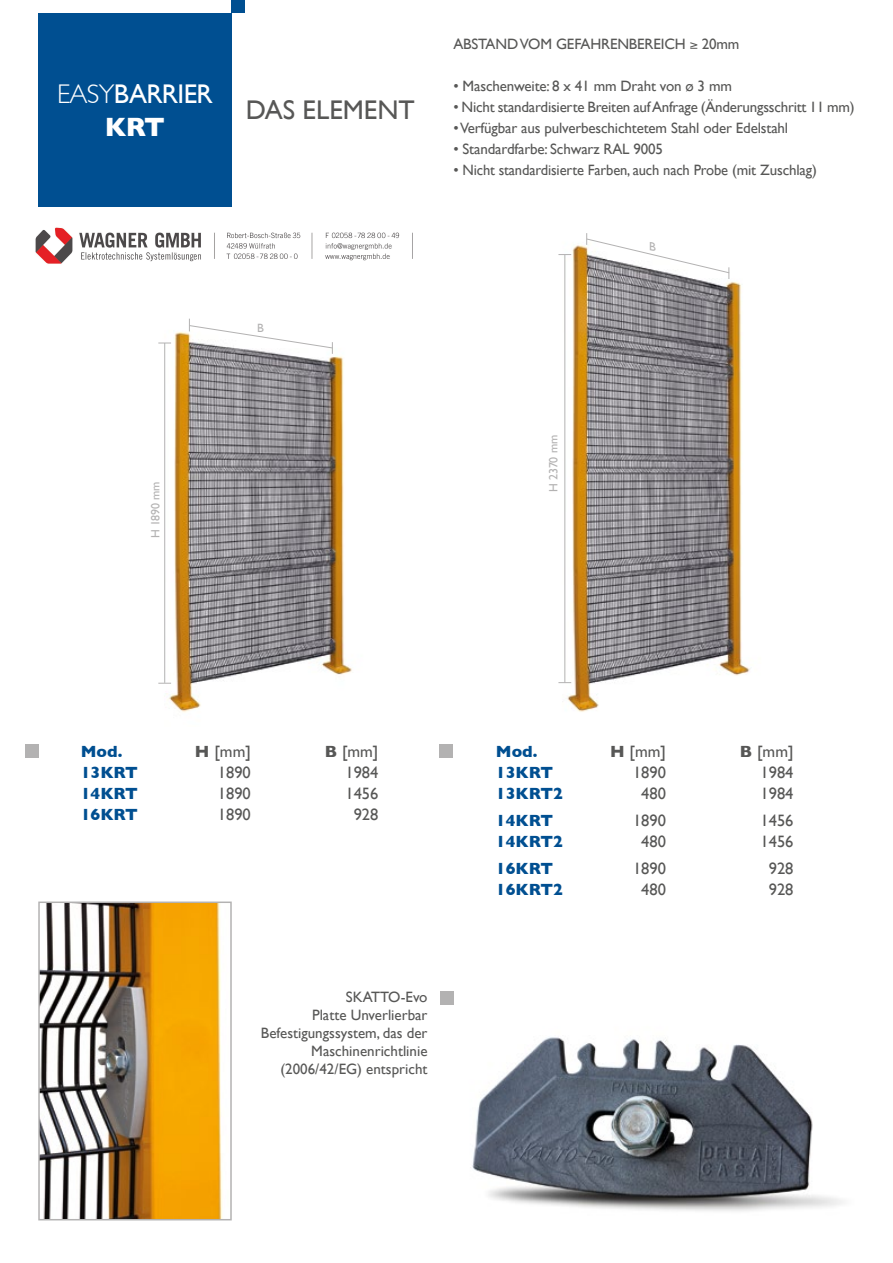
<style>
.page{position:relative;width:893px;height:1263px;background:#fff}
.page>*{position:absolute;margin:0;border:0;box-sizing:border-box;transform-origin:0 0}
.t1{font:27px/32.4px "Gill Sans";letter-spacing:-.025em;color:#fff;text-align:center}
.t2{font:27px "Gill Sans";color:#575756}
.t3{font:16.5px "Gill Sans";color:#575756}
.t4{font:700 16.5px "Gill Sans";color:#004f91}
.t5{font:15px/18px "Gill Sans";letter-spacing:-.01em;color:#575756;text-align:right}
.t6{font:12px "Gill Sans";letter-spacing:-.01em;color:#b3b2b2}
.s1{font-weight:300}
.s2{font-weight:700}
</style>
<div class="page">
<img style="left:559px;top:245px;width:191px;height:467px">
<img style="left:158px;top:318px;width:194px;height:395px">
<img style="left:41px;top:904px;width:182px;height:313px">
<div style="left:38px;top:901px;width:194px;height:319px;border:2px solid #b3b2b2"></div>
<img style="left:472px;top:1037px;width:371px;height:174px">
<div style="left:232px;top:0;width:13px;height:13px;background:#004f91"></div>
<div style="left:38px;top:13px;width:194px;height:193px;background:#004f91"></div>
<div style="left:25px;top:744px;width:13px;height:13px;background:#b3b2b2"></div>
<div style="left:440px;top:744px;width:13px;height:13px;background:#b3b2b2"></div>
<div style="left:440px;top:991px;width:14px;height:14px;background:#b3b2b2"></div>
<hr style="left:564px;top:255px;width:1px;height:428px;background:#b3b2b2">
<svg style="left:558px;top:254px;width:13px;height:1px"></svg>
<svg style="left:558px;top:682px;width:13px;height:1px"></svg>
<hr style="left:164px;top:343px;width:1px;height:340px;background:#b3b2b2">
<svg style="left:158px;top:343px;width:13px;height:1px"></svg>
<svg style="left:189px;top:319px;width:145px;height:35px"></svg>
<svg style="left:158px;top:683px;width:13px;height:1px"></svg>
<img style="left:35px;top:227px;width:378px;height:37px">
<svg style="left:586px;top:233px;width:144px;height:46px"></svg>
<h1 class="t1" style="left:57px;top:78px;width:157px"><span class="s1">EASY</span>BARRIER<br><span class="s2">KRT</span></h1>
<h1 class="t2" style="left:246px;top:94px;width:170px">DAS ELEMENT</h1>
<p class="t5" style="left:453px;top:35px;width:288px">ABSTAND VOM GEFAHRENBEREICH ≥ 20mm</p>
<p class="t5" style="left:453px;top:77px;width:280px">• Maschenweite: 8 x 41 mm Draht von ø 3 mm</p>
<p class="t5" style="left:453px;top:98px;width:403px">• Nicht standardisierte Breiten auf Anfrage (Änderungsschritt 11 mm)</p>
<p class="t5" style="left:453px;top:119px;width:336px">• Verfügbar aus pulverbeschichtetem Stahl oder Edelstahl</p>
<p class="t5" style="left:453px;top:140px;width:211px">• Standardfarbe: Schwarz RAL 9005</p>
<p class="t5" style="left:453px;top:161px;width:365px">• Nicht standardisierte Farben, auch nach Probe (mit Zuschlag)</p>
<p class="t6" style="left:148px;top:538px;width:58px;rotate:-90deg">H 1890 mm</p>
<p class="t6" style="left:257px;top:321px;width:8px">B</p>
<p class="t6" style="left:546px;top:492px;width:58px;rotate:-90deg">H 2370 mm</p>
<p class="t4" style="left:81px;top:738px;width:43px">Mod.</p>
<p class="t3" style="left:195px;top:741px;width:57px"><span class="s2">H</span> [mm]</p>
<p class="t3" style="left:325px;top:741px;width:55px"><span class="s2">B</span> [mm]</p>
<p class="t4" style="left:81px;top:759px;width:59px">13KRT</p>
<p class="t3" style="left:218px;top:762px;width:34px">1890</p>
<p class="t3" style="left:345px;top:762px;width:34px">1984</p>
<p class="t4" style="left:81px;top:780px;width:59px">14KRT</p>
<p class="t3" style="left:218px;top:783px;width:34px">1890</p>
<p class="t3" style="left:345px;top:783px;width:34px">1456</p>
<p class="t4" style="left:81px;top:801px;width:59px">16KRT</p>
<p class="t3" style="left:218px;top:804px;width:34px">1890</p>
<p class="t3" style="left:354px;top:804px;width:26px">928</p>
<p class="t5" style="left:261px;top:988px;width:168px">SKATTO-Evo<br>Platte Unverlierbar<br>Befestigungssystem, das der<br>Maschinenrichtlinie (2006/42/EG) entspricht</p>
<p class="t4" style="left:496px;top:738px;width:43px">Mod.</p>
<p class="t3" style="left:610px;top:741px;width:57px"><span class="s2">H</span> [mm]</p>
<p class="t3" style="left:740px;top:741px;width:55px"><span class="s2">B</span> [mm]</p>
<p class="t4" style="left:496px;top:759px;width:59px">13KRT</p>
<p class="t3" style="left:633px;top:762px;width:34px">1890</p>
<p class="t3" style="left:761px;top:762px;width:34px">1984</p>
<p class="t4" style="left:496px;top:780px;width:68px">13KRT2</p>
<p class="t3" style="left:641px;top:783px;width:26px">480</p>
<p class="t3" style="left:761px;top:783px;width:34px">1984</p>
<p class="t4" style="left:496px;top:807px;width:59px">14KRT</p>
<p class="t3" style="left:633px;top:810px;width:34px">1890</p>
<p class="t3" style="left:761px;top:810px;width:34px">1456</p>
<p class="t4" style="left:496px;top:828px;width:68px">14KRT2</p>
<p class="t3" style="left:641px;top:831px;width:26px">480</p>
<p class="t3" style="left:761px;top:831px;width:34px">1456</p>
<p class="t4" style="left:496px;top:855px;width:59px">16KRT</p>
<p class="t3" style="left:633px;top:858px;width:34px">1890</p>
<p class="t3" style="left:769px;top:858px;width:26px">928</p>
<p class="t4" style="left:496px;top:876px;width:68px">16KRT2</p>
<p class="t3" style="left:641px;top:879px;width:26px">480</p>
<p class="t3" style="left:769px;top:879px;width:26px">928</p>
</div>
